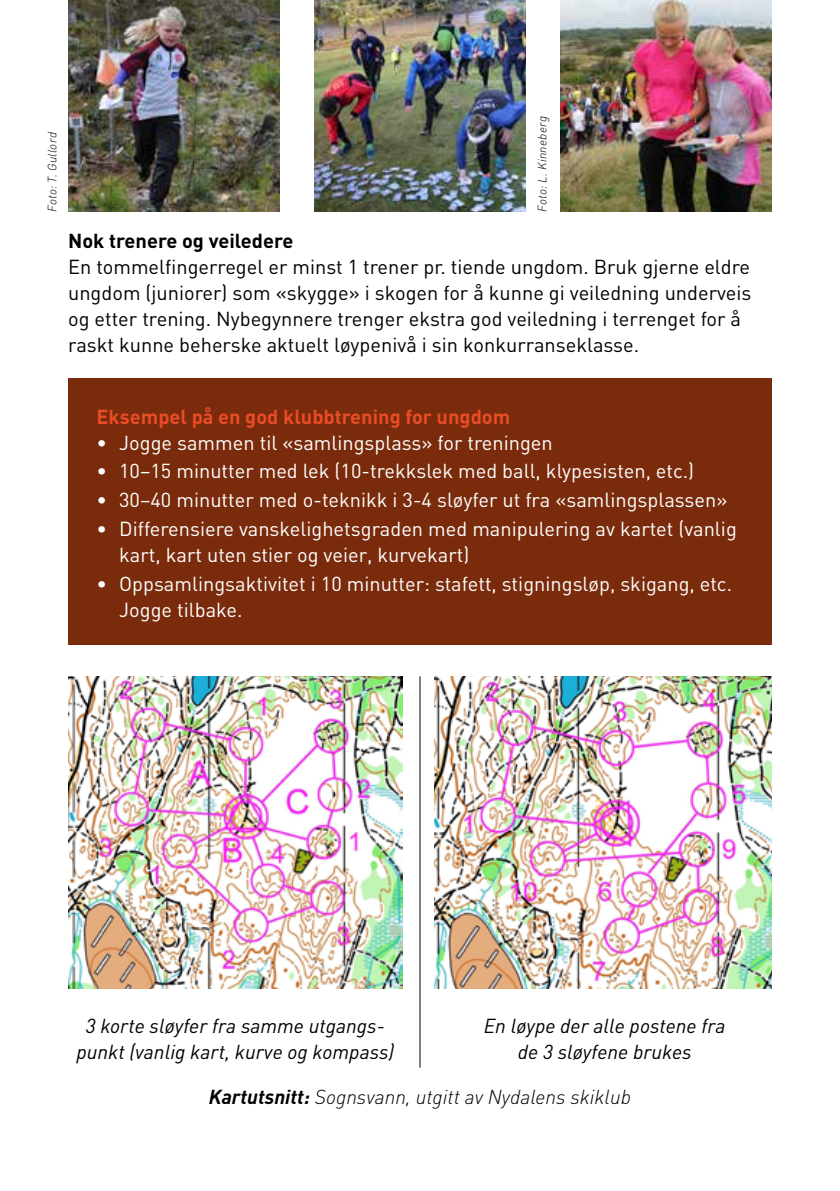
<style>
.page{position:relative;width:840px;height:1191px;background:#fff}
.page>*{position:absolute;margin:0;border:0;box-sizing:border-box;transform-origin:0 0}
.t1{font:20px/26px "DIN";color:#fff}
.t2{font:20px/26px "DIN";color:#000}
.t3{font:italic 20px/26px "DIN";color:#000;text-align:center}
.t4{font:italic 300 20px "DIN";color:#000}
.t5{font:700 20px "DIN";color:#e94c26}
.t6{font:700 20px "DIN";color:#000}
.t7{font:italic 300 12px "DIN";letter-spacing:.02em;color:#000}
.s1{font-weight:700}
</style>
<div class="page">
<img style="left:68px;top:0;width:212px;height:212px">
<img style="left:314px;top:0;width:211px;height:212px">
<img style="left:560px;top:0;width:211px;height:212px">
<div style="left:68px;top:378px;width:703px;height:267px;background:#7a2b0b"></div>
<img style="left:68px;top:676px;width:334px;height:312px">
<img style="left:434px;top:676px;width:337px;height:312px">
<hr style="left:419px;top:676px;width:1px;height:391px;background:#000">
<p class="t7" style="left:45px;top:212px;width:81px;rotate:-90deg">Foto: T. Gullord</p>
<p class="t7" style="left:534px;top:212px;width:98px;rotate:-90deg">Foto: L. Kinneberg</p>
<p class="t6" style="left:68px;top:227px;width:227px">Nok trenere og veiledere</p>
<p class="t2" style="left:68px;top:253px;width:684px">En tommelfingerregel er minst 1 trener pr. tiende ungdom. Bruk gjerne eldre ungdom (juniorer) som «skygge» i skogen for å kunne gi veiledning underveis og etter trening. Nybegynnere trenger ekstra god veiledning i terrenget for å raskt kunne beherske aktuelt løypenivå i sin konkurranseklasse.</p>
<p class="t5" style="left:96px;top:403px;width:415px">Eksempel på en god klubbtrening for ungdom</p>
<p class="t1" style="left:96px;top:429px;width:457px">• Jogge sammen til «samlingsplass» for treningen</p>
<p class="t1" style="left:96px;top:458px;width:599px">• 10–15 minutter med lek (10-trekkslek med ball, klypesisten, etc.)</p>
<p class="t1" style="left:96px;top:486px;width:632px">• 30–40 minutter med o-teknikk i 3-4 sløyfer ut fra «samlingsplassen»</p>
<p class="t1" style="left:119px;top:515px;width:618px;text-indent:-23px">• Differensiere vanskelighetsgraden med manipulering av kartet (vanlig kart, kart uten stier og veier, kurvekart)</p>
<p class="t1" style="left:119px;top:570px;width:614px;text-indent:-23px">• Oppsamlingsaktivitet i 10 minutter: stafett, stigningsløp, skigang, etc.<br>Jogge tilbake.</p>
<p class="t3" style="left:76px;top:1012px;width:319px">3 korte sløyfer fra samme utgangs&shy;punkt (vanlig kart, kurve og kompass)</p>
<p class="t3" style="left:483px;top:1012px;width:243px">En løype der alle postene fra de 3 sløyfene brukes</p>
<p class="t4" style="left:209px;top:1084px;width:423px"><span class="s1">Kartutsnitt:</span> Sognsvann, utgitt av Nydalens skiklub</p>
</div>
